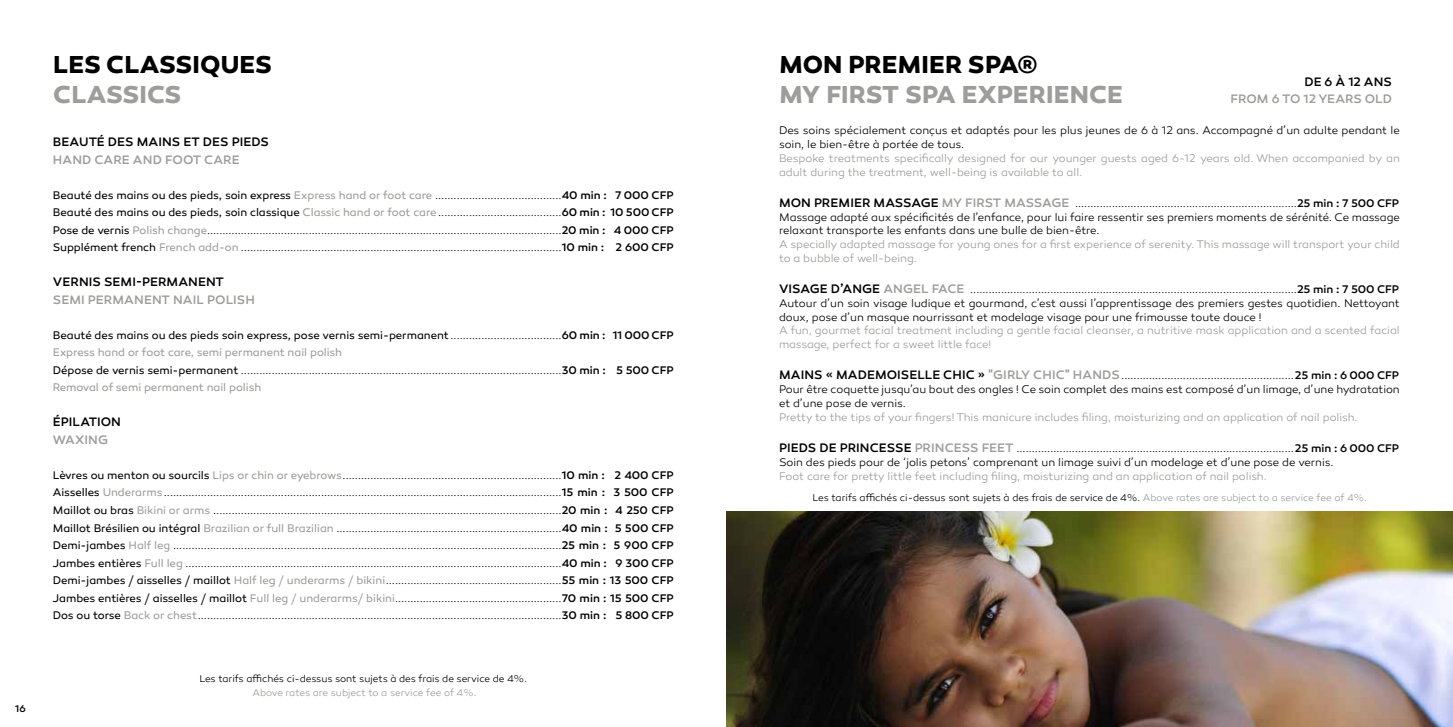
<style>
.page{position:relative;width:1453px;height:727px;background:#fff}
.page>*{position:absolute;margin:0;border:0;box-sizing:border-box;transform-origin:0 0}
.t1{font:700 25px "Canaro";letter-spacing:.005em;color:#9d9d9c}
.t2{font:700 25px "Canaro";letter-spacing:.005em;color:#000}
.t3{font:500 12.5px "Canaro";letter-spacing:.01em;color:#9d9d9c}
.t4{font:500 12.5px "Canaro";letter-spacing:.005em;color:#000}
.t5{font:300 11.25px/17.5px "Canaro";letter-spacing:-.005em;color:#000;text-align:justify}
.t6{font:300 11.25px/13.8px "Canaro";letter-spacing:-.005em;color:#9d9d9c}
.t7{font:300 10px "Canaro";letter-spacing:-.005em;color:#000}
.t8{font:300 10px "Canaro";color:#9d9d9c}
.t9{font:500 10px "Canaro";color:#000}
.s1{font-weight:400}
.s2{font-weight:400;color:#9d9d9c}
.s3{font-weight:500}
.s4{font-weight:500;font-size:12.5px}
.s5{font-weight:500;font-size:12.5px;color:#9d9d9c}
.s6{color:#9d9d9c}
</style>
<div class="page">
<img style="left:726px;top:511px;width:727px;height:215px">
<p class="t9" style="left:15px;top:702px;width:12px">16</p>
<h1 class="t2" style="left:53px;top:49px;width:220px">LES CLASSIQUES</h1>
<h1 class="t1" style="left:53px;top:79px;width:130px">CLASSICS</h1>
<p class="t4" style="left:53px;top:134px;width:218px">BEAUTÉ DES MAINS ET DES PIEDS</p>
<p class="t3" style="left:53px;top:152px;width:188px">HAND CARE AND FOOT CARE</p>
<p class="t5" style="left:53px;top:186px;width:622px"><span class="s1">Beauté des mains ou des pieds, soin express</span> <span class="s2">Express hand or foot care</span> .........................................<span class="s3">40 min : 7 000 CFP </span><span class="s1">Beauté des mains ou des pieds, soin classique</span> <span class="s2">Classic hand or foot care</span> ........................................<span class="s3">60 min : 10 500 CFP </span><span class="s1">Pose de vernis</span> <span class="s2">Polish change</span>...................................................................................................................<span class="s3">20 min : 4 000 CFP </span><span class="s1">Supplément french</span> <span class="s2">French add-on</span> ........................................................................................................<span class="s3">10 min : 2 600 CFP</span></p>
<p class="t4" style="left:53px;top:274px;width:173px">VERNIS SEMI-PERMANENT</p>
<p class="t3" style="left:53px;top:292px;width:203px">SEMI PERMANENT NAIL POLISH</p>
<p class="t5" style="left:53px;top:326px;width:622px;text-align:left"><span class="s1">Beauté des mains ou des pieds soin express, pose vernis semi-permanent</span> ....................................<span class="s3">60 min : 11 000 CFP </span><span class="s2">Express hand or foot care, semi permanent nail polish<br></span><span class="s1">Dépose de vernis semi-permanent</span> ........................................................................................................<span class="s3">30 min : 5 500 CFP </span><span class="s2">Removal of semi permanent nail polish</span></p>
<p class="t4" style="left:53px;top:414px;width:70px">ÉPILATION</p>
<p class="t3" style="left:53px;top:432px;width:57px">WAXING</p>
<p class="t5" style="left:53px;top:466px;width:622px"><span class="s1">Lèvres ou menton ou sourcils</span> <span class="s2">Lips or chin or eyebrows</span>.......................................................................<span class="s3">10 min : 2 400 CFP </span><span class="s1">Aisselles</span> <span class="s2">Underarms</span>.................................................................................................................................<span class="s3">15 min : 3 500 CFP </span><span class="s1">Maillot ou bras</span> <span class="s2">Bikini or arms</span> .................................................................................................................<span class="s3">20 min : 4 250 CFP </span><span class="s1">Maillot Brésilien ou intégral</span> <span class="s2">Brazilian or full Brazilian</span> .........................................................................<span class="s3">40 min : 5 500 CFP </span><span class="s1">Demi-jambes</span> <span class="s2">Half leg</span> ..............................................................................................................................<span class="s3">25 min : 5 900 CFP </span><span class="s1">Jambes entières</span> <span class="s2">Full leg</span> ..........................................................................................................................<span class="s3">40 min : 9 300 CFP </span><span class="s1">Demi-jambes / aisselles / maillot</span> <span class="s2">Half leg / underarms / bikini</span>.........................................................<span class="s3">55 min : 13 500 CFP </span><span class="s1">Jambes entières / aisselles / maillot</span> <span class="s2">Full leg / underarms/ bikini</span>......................................................<span class="s3">70 min : 15 500 CFP </span><span class="s1">Dos ou torse</span> <span class="s2">Back or chest</span>......................................................................................................................<span class="s3">30 min : 5 800 CFP</span></p>
<p class="t7" style="left:199px;top:672px;width:329px">Les tarifs affichés ci-dessus sont sujets à des frais de service de 4%.</p>
<p class="t8" style="left:252px;top:686px;width:226px">Above rates are subject to a service fee of 4%.</p>
<h1 class="t2" style="left:779px;top:49px;width:260px">MON PREMIER SPA®</h1>
<h1 class="t1" style="left:779px;top:79px;width:345px">MY FIRST SPA EXPERIENCE</h1>
<p class="t4" style="left:1304px;top:74px;width:89px">DE 6 À 12 ANS</p>
<p class="t3" style="left:1230px;top:91px;width:163px">FROM 6 TO 12 YEARS OLD</p>
<p class="t5" style="left:779px;top:124px;width:622px;line-height:13.8px">Des soins spécialement conçus et adaptés pour les plus jeunes de 6 à 12 ans. Accompagné d’un adulte pendant le soin, le bien-être à portée de tous.</p>
<p class="t6" style="left:779px;top:151px;width:622px">Bespoke treatments specifically designed for our younger guests aged 6-12 years old. When accompanied by an adult during the treatment, well-being is available to all.</p>
<p class="t5" style="left:779px;top:196px;width:622px;line-height:13.8px"><span class="s4">MON PREMIER MASSAGE</span> <span class="s5">MY FIRST MASSAGE</span> ........................................................................<span class="s3">25 min : 7 500 CFP </span>Massage adapté aux spécificités de l’enfance, pour lui faire ressentir ses premiers moments de sérénité. Ce massage relaxant transporte les enfants dans une bulle de bien-être.</p>
<p class="t6" style="left:779px;top:237px;width:622px">A specially adapted massage for young ones for a first experience of serenity. This massage will transport your child to a bubble of well-being.</p>
<p class="t5" style="left:779px;top:282px;width:622px;line-height:13.8px"><span class="s4">VISAGE D’ANGE</span> <span class="s5">ANGEL FACE</span> ..........................................................................................................<span class="s3">25 min : 7 500 CFP </span>Autour d’un soin visage ludique et gourmand, c’est aussi l’apprentissage des premiers gestes quotidien. Nettoyant doux, pose d’un masque nourrissant et modelage visage pour une frimousse toute douce !</p>
<p class="t6" style="left:779px;top:324px;width:622px">A fun, gourmet facial treatment including a gentle facial cleanser, a nutritive mask application and a scented facial massage, perfect for a sweet little face!</p>
<p class="t5" style="left:779px;top:369px;width:622px;line-height:13.8px"><span class="s4">MAINS « MADEMOISELLE CHIC »</span> <span class="s5">"GIRLY CHIC" HANDS</span>........................................................<span class="s3">25 min : 6 000 CFP </span>Pour être coquette jusqu’au bout des ongles ! Ce soin complet des mains est composé d’un limage, d’une hydratation et d’une pose de vernis.</p>
<p class="t6" style="left:779px;top:410px;width:580px">Pretty to the tips of your fingers! This manicure includes filing, moisturizing and an application of nail polish.</p>
<p class="t5" style="left:779px;top:441px;width:621px;line-height:13.8px"><span class="s4">PIEDS DE PRINCESSE</span> <span class="s5">PRINCESS FEET</span> ..........................................................................................<span class="s3">25 min : 6 000 CFP<br></span>Soin des pieds pour de ‘jolis petons’ comprenant un limage suivi d’un modelage et d’une pose de vernis.</p>
<p class="t6" style="left:779px;top:469px;width:489px">Foot care for pretty little feet including filing, moisturizing and an application of nail polish.</p>
<p class="t7" style="left:812px;top:491px;width:556px">Les tarifs affichés ci-dessus sont sujets à des frais de service de 4%. <span class="s6">Above rates are subject to a service fee of 4%.</span></p>
</div>
